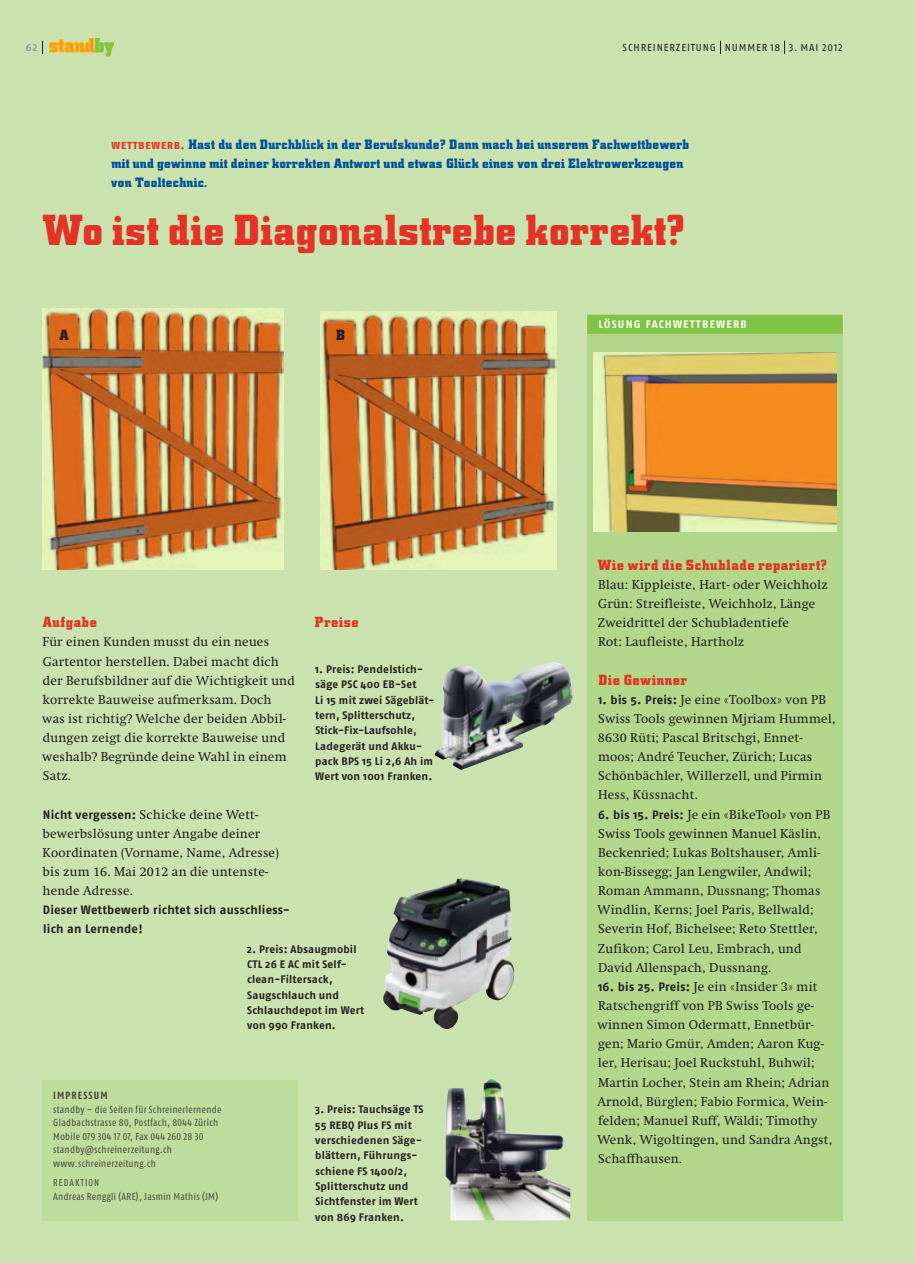
<style>
.page{position:relative;width:915px;height:1263px;background:#fff}
.page>*{position:absolute;margin:0;border:0;box-sizing:border-box;transform-origin:0 0}
.t1{font:42px "Downtown";letter-spacing:.01em;color:#e43226}
.t2{font:14.25px "Downtown";letter-spacing:.045em;color:#e43226}
.t3{font:14.25px "Downtown";color:#231f20}
.t4{font:13.2px/19.2px "Downtown";letter-spacing:.02em;color:#00519b}
.t5{font:12.75px/19.2px "Swift";letter-spacing:.02em;color:#231f20}
.t6{font:700 12.15px/19.2px "Fago OT";letter-spacing:.02em;color:#231f20}
.t7{font:700 10.8px/15.3px "Fago OT";letter-spacing:.02em;color:#231f20}
.t8{font:700 10.8px "Fago OT";letter-spacing:.11em;color:#fff}
.t9{font:700 condensed 10.5px "Fago OT";letter-spacing:.11em;color:#47443f}
.t10{font:condensed 10.2px/13.5px "Fago OT";letter-spacing:.03em;color:#47443f}
.t11{font:10.2px "Fago OT";letter-spacing:.085em;color:#231f20}
.t12{font:700 10.2px "Fago OT";color:#949698}
.t13{font:condensed 9.75px "Fago OT";letter-spacing:.11em;color:#47443f}
.s1{font-family:"Fago OT";font-weight:800;font-size:10.2px;color:#e43226}
.s2{font-family:"Fago OT";font-weight:700;font-size:12.15px}
</style>
<div class="page">
<hr style="left:914px;top:0;width:1px;height:1263px;background:#cae3ae">
<div style="left:0;top:0;width:914px;height:1263px;background:#cae3ae"></div>
<svg style="left:42px;top:41px;width:1px;height:13px"></svg>
<svg style="left:720px;top:41px;width:1px;height:13px"></svg>
<svg style="left:784px;top:41px;width:1px;height:13px"></svg>
<svg style="left:49px;top:38px;width:64px;height:18px"></svg>
<div style="left:43px;top:1080px;width:255px;height:140px;background:#bedd9c"></div>
<div style="left:587px;top:315px;width:255px;height:905px;background:#b2d78a"></div>
<div style="left:587px;top:315px;width:255px;height:19px;background:#80c342"></div>
<img style="left:43px;top:309px;width:240px;height:261px">
<img style="left:434px;top:662px;width:138px;height:108px">
<img style="left:383px;top:878px;width:109px;height:151px">
<img style="left:445px;top:1079px;width:125px;height:141px">
<img style="left:593px;top:353px;width:243px;height:178px">
<img style="left:320px;top:312px;width:236px;height:258px">
<p class="t12" style="left:26px;top:41px;width:13px">62</p>
<p class="t11" style="left:622px;top:41px;width:221px">SCHREINERZEITUNG NU MMER 18 3. MAI 2012</p>
<p class="t4" style="left:111px;top:134px;width:579px"><span class="s1">WETTBEWER B.</span> Hast du den Durchblick in der Berufskunde? Dann mach bei unserem Fachwettbewerb mit und gewinne mit deiner korrekten Antwort und etwas Glück eines von drei Elektrowerkzeugen von Tooltechnic.</p>
<h1 class="t1" style="left:43px;top:203px;width:643px">Wo ist die Diagonalstrebe korrekt?</h1>
<p class="t3" style="left:60px;top:326px;width:11px">A</p>
<p class="t3" style="left:336px;top:326px;width:10px">B</p>
<p class="t2" style="left:43px;top:613px;width:56px">Aufgabe</p>
<p class="t5" style="left:42px;top:632px;width:254px">Für einen Kunden musst du ein neues Gartentor herstellen. Dabei macht dich der Berufsbildner auf die Wichtigkeit und korrekte Bauweise aufmerksam. Doch was ist richtig? Welche der beiden Abbil&shy;dungen zeigt die korrekte Bauweise und weshalb? Begründe deine Wahl in einem Satz.</p>
<p class="t5" style="left:42px;top:805px;width:238px"><span class="s2">Nicht vergessen:</span> Schicke deine Wett&shy;bewerbslösung unter Angabe deiner<br>Koordinaten (Vorname, Name, Adresse) bis zum 16. Mai 2012 an die untenste&shy;hende Adresse.</p>
<p class="t6" style="left:43px;top:900px;width:248px">Dieser Wettbewerb richtet sich ausschliess&shy;lich an Lernende!</p>
<p class="t2" style="left:315px;top:613px;width:45px">Preise</p>
<p class="t7" style="left:315px;top:662px;width:121px">1. Preis: Pendelstich&shy;säge PSC 400 EB-Set<br>Li 15 mit zwei Sägeblät&shy;tern, Splitterschutz,<br>Stick-Fix-Laufsohle,<br>Ladegerät und Akku&shy;pack BPS 15 Li 2,6 Ah im<br>Wert von 1001 Franken.</p>
<p class="t9" style="left:53px;top:1089px;width:56px">IMPRESSUM</p>
<p class="t10" style="left:53px;top:1102px;width:170px">standby – die Seiten für Schreinerlernende Gladbachstrasse 80, Postfach, 8044 Zürich Mobile 079 304 17 07, Fax 044 260 28 30 standby@schreinerzeitung.ch www.schreinerzeitung.ch</p>
<p class="t13" style="left:53px;top:1177px;width:47px">Redaktion</p>
<p class="t10" style="left:53px;top:1189px;width:166px">Andreas Renggli (ARE), Jasmin Mathis (JM)</p>
<p class="t7" style="left:247px;top:941px;width:119px">2. Preis: Absaugmobil<br>CTL 26 E AC mit Self&shy;clean-Filtersack,<br>Saugschlauch und<br>Schlauchdepot im Wert von 990 Franken.</p>
<p class="t7" style="left:314px;top:1102px;width:110px">3. Preis: Tauchsäge TS<br>55 REBQ Plus FS mit verschiedenen Säge&shy;blättern, Führungs&shy;schiene FS 1400/2,<br>Splitterschutz und<br>Sichtfenster im Wert von 869 Franken.</p>
<p class="t8" style="left:598px;top:318px;width:75px">lösung fachwettbewerb</p>
<p class="t2" style="left:597px;top:556px;width:230px">Wie wird die Schublade repariert?</p>
<p class="t5" style="left:597px;top:575px;width:231px">Blau: Kippleiste, Hart- oder Weichholz Grün: Streifleiste, Weichholz, Länge Zweidrittel der Schubladentiefe<br>Rot: Laufleiste, Hartholz</p>
<p class="t2" style="left:598px;top:671px;width:90px">Die Gewinner</p>
<p class="t5" style="left:597px;top:690px;width:239px"><span class="s2">1. bis 5. Preis:</span> Je eine «Toolbox» von PB Swiss Tools gewinnen Mjriam Hummel, 8630 Rüti; Pascal Britschgi, Ennet&shy;moos; André Teucher, Zürich; Lucas Schönbächler, Willerzell, und Pirmin Hess, Küssnacht.</p>
<p class="t5" style="left:597px;top:805px;width:234px"><span class="s2">6. bis 15. Preis:</span> Je ein «BikeTool» von PB Swiss Tools gewinnen Manuel Käslin, Beckenried; Lukas Boltshauser, Amli&shy;kon-Bissegg; Jan Lengwiler, Andwil; Roman Ammann, Dussnang; Thomas Windlin, Kerns; Joel Paris, Bellwald; Severin Hof, Bichelsee; Reto Stettler, Zufikon; Carol Leu, Embrach, und David Allenspach, Dussnang.</p>
<p class="t5" style="left:597px;top:977px;width:236px"><span class="s2">16. bis 25. Preis:</span> Je ein «Insider 3» mit Ratschengriff von PB Swiss Tools ge&shy;winnen Simon Odermatt, Ennetbür&shy;gen; Mario Gmür, Amden; Aaron Kug&shy;ler, Herisau; Joel Ruckstuhl, Buhwil; Martin Locher, Stein am Rhein; Adrian Arnold, Bürglen; Fabio Formica, Wein&shy;felden; Manuel Ruff, Wäldi; Timothy Wenk, Wigoltingen, und Sandra Angst, Schaffhausen.</p>
</div>
